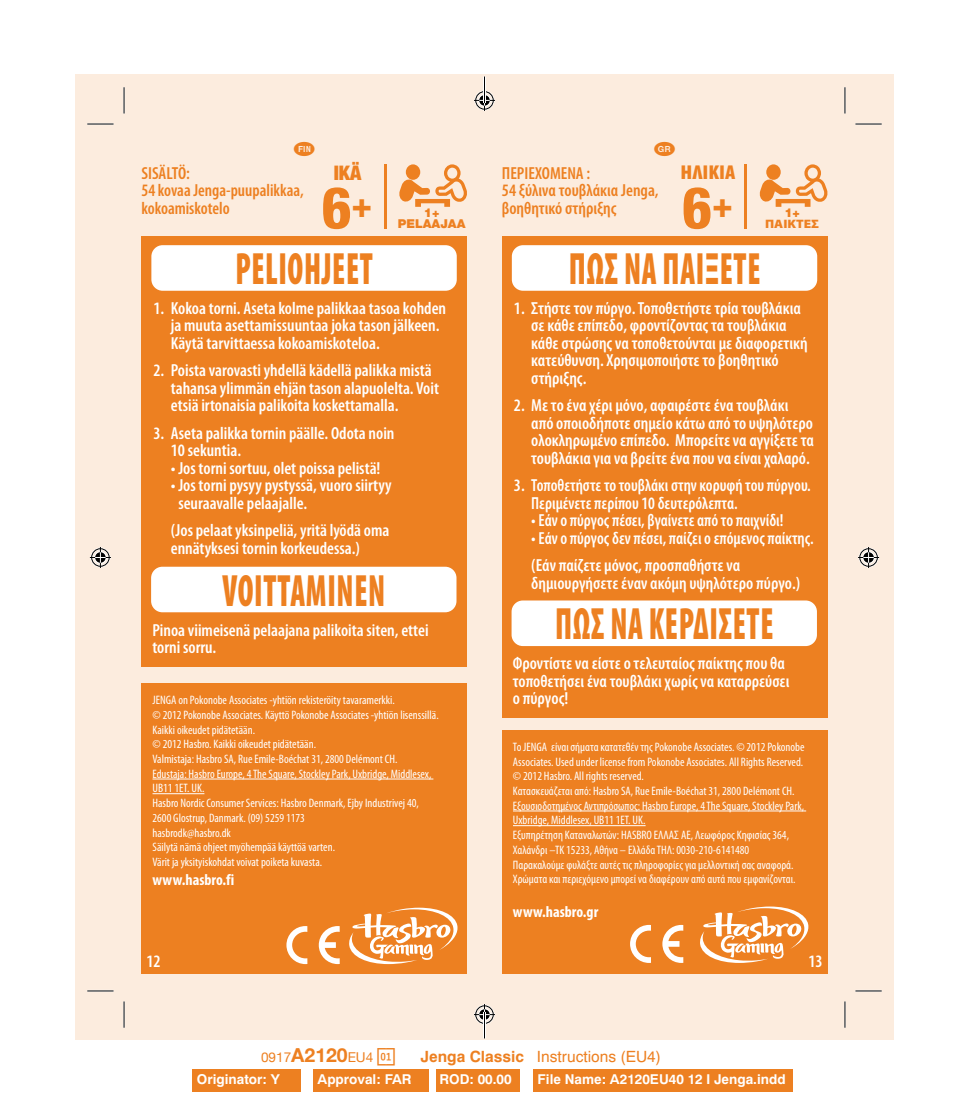
<style>
.page{position:relative;width:969px;height:1115px;background:#fff}
.page>*{position:absolute;margin:0;border:0;box-sizing:border-box;transform-origin:0 0}
.t1{font:800 condensed 57.75px "Helvetica Neue";color:#ed8021}
.t2{font:900 condensed 45.5px "Myriad Pro";letter-spacing:.02em;color:#ed8021;scale:.7 1}
.t3{font:800 condensed 35px "Helvetica Neue";color:#ed8021}
.t4{font:900 condensed 20.12px "Myriad Pro";color:#ed8021;scale:1.1 1}
.t5{font:900 condensed 20.12px "Helvetica Neue";color:#ed8021}
.t6{font:600 condensed 17.5px/17.5px "Myriad Pro";color:#fff}
.t7{font:600 condensed 17.5px/27.5px "Myriad Pro";color:#fff;scale:.95 1}
.t8{font:600 condensed 17.5px/17.5px "Myriad Pro";color:#ed8021}
.t9{font:700 condensed 15.75px "Myriad Pro";color:#fff}
.t10{font:15.58px "Newhouse DT";color:#ed8021}
.t11{font:700 13.65px "Newhouse DT";color:#fff}
.t12{font:13.65px "Helvetica Neue";color:#ed8021}
.t13{font:condensed 12.25px/14.7px "Myriad Pro";color:#fff}
.t14{font:900 12.25px "Helvetica Neue";color:#ed8021}
.t15{font:900 12.25px "Myriad Pro";color:#ed8021;scale:1.1 1}
.s1{font-weight:700;font-size:19.43px}
.s2{font-family:"Info Office Numbers Two";font-size:17.5px}
.s3{font-weight:700}
</style>
<div class="page">
<div style="left:75px;top:74px;width:818px;height:966px;background:#fcecde"></div>
<div style="left:502px;top:730px;width:325px;height:244px;background:#ed8021"></div>
<div style="left:502px;top:236px;width:325px;height:481px;background:#ed8021"></div>
<div style="left:141px;top:683px;width:326px;height:291px;background:#ed8021"></div>
<div style="left:141px;top:236px;width:326px;height:430px;background:#ed8021"></div>
<div style="left:192px;top:1069px;width:109px;height:22px;background:#ed8021"></div>
<div style="left:313px;top:1069px;width:115px;height:22px;background:#ed8021"></div>
<div style="left:437px;top:1069px;width:83px;height:22px;background:#ed8021"></div>
<div style="left:533px;top:1069px;width:259px;height:22px;background:#ed8021"></div>
<hr style="left:744px;top:165px;width:3px;height:64px;background:#ed8021">
<svg style="left:759px;top:164px;width:69px;height:43px"></svg>
<svg style="left:700px;top:906px;width:109px;height:57px"></svg>
<svg style="left:630px;top:925px;width:21px;height:38px"></svg>
<svg style="left:662px;top:925px;width:21px;height:38px"></svg>
<div style="left:512px;top:245px;width:305px;height:46px;background:#fff"></div>
<div style="left:511px;top:600px;width:306px;height:46px;background:#fff"></div>
<hr style="left:513px;top:811px;width:293px;height:1px;background:#fff">
<hr style="left:513px;top:825px;width:132px;height:1px;background:#fff">
<hr style="left:384px;top:165px;width:3px;height:64px;background:#ed8021">
<svg style="left:399px;top:164px;width:68px;height:43px"></svg>
<div style="left:151px;top:245px;width:306px;height:46px;background:#fff"></div>
<div style="left:151px;top:567px;width:305px;height:45px;background:#fff"></div>
<hr style="left:152px;top:779px;width:281px;height:1px;background:#fff">
<hr style="left:152px;top:793px;width:52px;height:1px;background:#fff">
<svg style="left:349px;top:908px;width:109px;height:56px"></svg>
<svg style="left:286px;top:926px;width:21px;height:38px"></svg>
<svg style="left:319px;top:926px;width:21px;height:38px"></svg>
<hr style="left:87px;top:123px;width:27px;height:2px;background:#fff">
<hr style="left:855px;top:123px;width:26px;height:2px;background:#fff">
<hr style="left:87px;top:990px;width:27px;height:2px;background:#fff">
<hr style="left:855px;top:990px;width:26px;height:2px;background:#fff">
<hr style="left:123px;top:87px;width:2px;height:27px;background:#fff">
<hr style="left:123px;top:1001px;width:2px;height:27px;background:#fff">
<hr style="left:844px;top:87px;width:2px;height:27px;background:#fff">
<hr style="left:844px;top:1001px;width:2px;height:27px;background:#fff">
<svg style="left:87px;top:124px;width:27px;height:1px"></svg>
<svg style="left:855px;top:124px;width:26px;height:1px"></svg>
<svg style="left:87px;top:991px;width:27px;height:1px"></svg>
<svg style="left:855px;top:991px;width:26px;height:1px"></svg>
<svg style="left:124px;top:87px;width:1px;height:27px"></svg>
<svg style="left:124px;top:1001px;width:1px;height:27px"></svg>
<svg style="left:844px;top:87px;width:1px;height:27px"></svg>
<svg style="left:844px;top:1001px;width:1px;height:27px"></svg>
<svg style="left:90px;top:547px;width:21px;height:21px"></svg>
<svg style="left:858px;top:547px;width:21px;height:21px"></svg>
<svg style="left:474px;top:77px;width:21px;height:34px"></svg>
<svg style="left:474px;top:1004px;width:21px;height:34px"></svg>
<h3 class="t5" style="left:334px;top:161px;width:29px">IKÄ</h3>
<h3 class="t8" style="left:141px;top:164px;width:164px">SISÄLTÖ:<br>54 kovaa Jenga-puupalikkaa, kokoamiskotelo</h3>
<h2 class="t2" style="left:235px;top:244px;width:198px">PELIOHJEET</h2>
<h1 class="t1" style="left:322px;top:172px;width:32px">6</h1>
<h3 class="t3" style="left:352px;top:183px;width:22px">+</h3>
<p class="t14" style="left:424px;top:205px;width:17px">1+</p>
<p class="t14" style="left:398px;top:216px;width:69px">PELAAJAA</p>
<h3 class="t4" style="left:680px;top:161px;width:52px">ΗΛΙΚΙΑ</h3>
<h3 class="t8" style="left:502px;top:164px;width:158px">ΠΕΡΙΕΧΟΜΕΝΑ :<br>54 ξύλινα τουβλάκια Jenga, βοηθητικό στήριξης</h3>
<h2 class="t2" style="left:569px;top:244px;width:275px">ΠΏΣ ΝΑ ΠΑΊΞΕΤΕ</h2>
<h1 class="t1" style="left:682px;top:172px;width:32px">6</h1>
<h3 class="t3" style="left:712px;top:183px;width:22px">+</h3>
<p class="t14" style="left:784px;top:205px;width:17px">1+</p>
<p class="t15" style="left:765px;top:217px;width:51px">ΠΑΙΚΤΕΣ</p>
<h3 class="t6" style="left:171px;top:299px;width:277px;text-indent:-17px">1. Kokoa torni. Aseta kolme palikkaa tasoa kohden ja muuta asettamissuuntaa joka tason jälkeen.<br>Käytä tarvittaessa kokoamiskoteloa.</h3>
<h3 class="t6" style="left:171px;top:362px;width:270px;text-indent:-17px">2. Poista varovasti yhdellä kädellä palikka mistä tahansa ylimmän ehjän tason alapuolelta. Voit etsiä irtonaisia palikoita koskettamalla.</h3>
<h3 class="t6" style="left:171px;top:424px;width:225px;text-indent:-17px">3. Aseta palikka tornin päälle. Odota noin<br>10 sekuntia.</h3>
<h3 class="t6" style="left:171px;top:459px;width:211px">• Jos torni sortuu, olet poissa pelistä!</h3>
<h3 class="t6" style="left:178px;top:477px;width:215px;text-indent:-8px">• Jos torni pysyy pystyssä, vuoro siirtyy seuraavalle pelaajalle.</h3>
<h3 class="t6" style="left:171px;top:522px;width:220px">(Jos pelaat yksinpeliä, yritä lyödä oma ennätyksesi tornin korkeudessa.)</h3>
<h2 class="t2" style="left:222px;top:565px;width:234px">VOITTAMINEN</h2>
<h3 class="t6" style="left:531px;top:299px;width:278px;text-indent:-17px">1. Στήστε τον πύργο. Τοποθετήστε τρία τουβλάκια σε κάθε επίπεδο, φροντίζοντας τα τουβλάκια κάθε στρώσης να τοποθετούνται με διαφορετική κατεύθυνση. Χρησιμοποιήστε το βοηθητικό στήριξης.</h3>
<h3 class="t6" style="left:531px;top:397px;width:284px;text-indent:-17px">2. Με το ένα χέρι μόνο, αφαιρέστε ένα τουβλάκι από οποιοδήποτε σημείο κάτω από το υψηλότερο ολοκληρωμένο επίπεδο. Μπορείτε να αγγίξετε τα τουβλάκια για να βρείτε ένα που να είναι χαλαρό.</h3>
<h3 class="t6" style="left:531px;top:477px;width:281px;text-indent:-17px">3. Τοποθετήστε το τουβλάκι στην κορυφή του πύργου.<br>Περιμένετε περίπου 10 δευτερόλεπτα.</h3>
<h3 class="t7" style="left:531px;top:507px;width:267px">• Εάν ο πύργος πέσει, βγαίνετε από το παιχνίδι!</h3>
<h3 class="t7" style="left:531px;top:524px;width:299px">• Εάν ο πύργος δεν πέσει, παίζει ο επόμενος παίκτης. (Εάν παίζετε μόνος, προσπαθήστε να</h3>
<h3 class="t6" style="left:531px;top:574px;width:271px">δημιουργήσετε έναν ακόμη υψηλότερο πύργο.)</h3>
<h3 class="t6" style="left:152px;top:621px;width:278px">Pinoa viimeisenä pelaajana palikoita siten, ettei torni sorru.</h3>
<h2 class="t2" style="left:555px;top:599px;width:313px">ΠΏΣ ΝΑ ΚΕΡΔΊΣΕΤΕ</h2>
<p class="t13" style="left:152px;top:693px;width:288px">JENGA on Pokonobe Associates -yhtiön rekisteröity tavaramerkki.<br>© 2012 Pokonobe Associates. Käyttö Pokonobe Associates -yhtiön lisenssillä.<br>Kaikki oikeudet pidätetään.<br>© 2012 Hasbro. Kaikki oikeudet pidätetään.<br>Valmistaja: Hasbro SA, Rue Emile-Boéchat 31, 2800 Delémont CH.<br>Edustaja: Hasbro Europe, 4 The Square, Stockley Park, Uxbridge, Middlesex, UB11 1ET. UK.<br>Hasbro Nordic Consumer Services: Hasbro Denmark, Ejby Industrivej 40, 2600 Glostrup, Danmark. (09) 5259 1173<br>hasbrodk@hasbro.dk<br>Säilytä nämä ohjeet myöhempää käyttöä varten.<br>Värit ja yksityiskohdat voivat poiketa kuvasta.</p>
<p class="t9" style="left:152px;top:870px;width:83px">www.hasbro.fi</p>
<h3 class="t6" style="left:513px;top:655px;width:278px">Φροντίστε να είστε ο τελευταίος παίκτης που θα τοποθετήσει ένα τουβλάκι χωρίς να καταρρεύσει ο πύργος!</h3>
<p class="t13" style="left:513px;top:740px;width:293px">Το JENGA είναι σήματα κατατεθέν της Pokonobe Associates. © 2012 Pokonobe Associates. Used under license from Pokonobe Associates. All Rights Reserved. © 2012 Hasbro. All rights reserved.<br>Kατασκευάζεται από: Hasbro SA, Rue Emile-Boéchat 31, 2800 Delémont CH.<br>Εξουσιοδοτημένος Αντιπρόσωπος: Hasbro Europe, 4 The Square, Stockley Park, Uxbridge, Middlesex, UB11 1ET. UK.<br>Εξυπηρέτηση Καταναλωτών: HASBRO ΕΛΛΑΣ AE, Λεωφόρος Κηφισίας 364, Χαλάνδρι –ΤΚ 15233, Αθήνα – Ελλάδα ΤΗΛ: 0030-210-6141480<br>Παρακαλούμε φυλάξτε αυτές τις πληροφορίες για μελλοντική σας αναφορά.<br>Χρώματα και περιεχόμενο μπορεί να διαφέρουν από αυτά που εμφανίζονται.</p>
<p class="t9" style="left:513px;top:902px;width:87px">www.hasbro.gr</p>
<h3 class="t6" style="left:146px;top:953px;width:16px">12</h3>
<h3 class="t6" style="left:808px;top:953px;width:16px">13</h3>
<p class="t12" style="left:261px;top:1047px;width:135px">0917<span class="s1">A2120</span>EU4 <span class="s2">Ab</span></p>
<p class="t10" style="left:420px;top:1046px;width:242px"><span class="s3">Jenga Classic</span> Instructions (EU4)</p>
<p class="t11" style="left:197px;top:1070px;width:84px">Originator: Y</p>
<p class="t11" style="left:317px;top:1070px;width:96px">Approval: FAR</p>
<p class="t11" style="left:439px;top:1070px;width:74px">ROD: 00.00</p>
<p class="t11" style="left:537px;top:1070px;width:250px">File Name: A2120EU40 12 I Jenga.indd</p>
</div>
